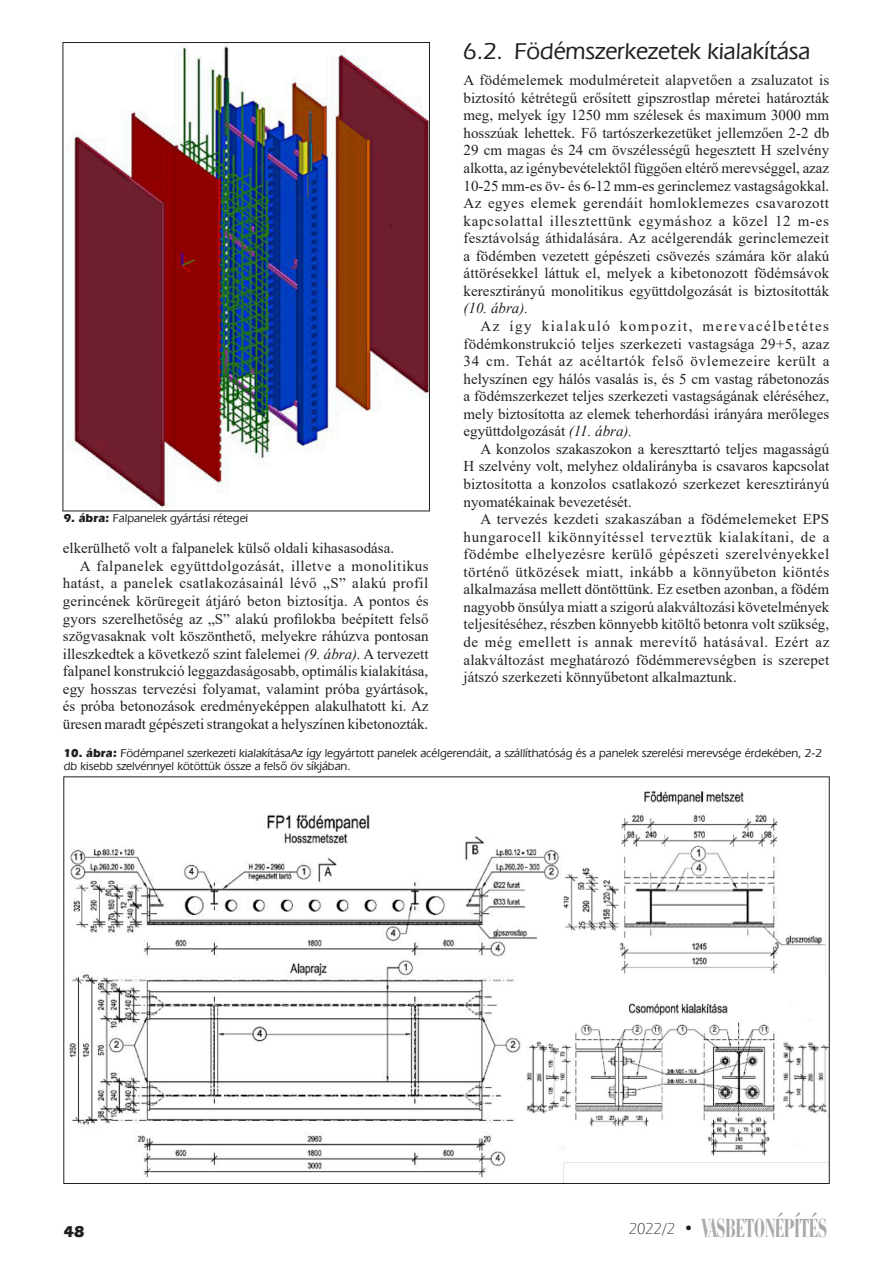
<style>
.page{position:relative;width:893px;height:1263px;background:#fff}
.page>*{position:absolute;margin:0;border:0;box-sizing:border-box;transform-origin:0 0}
.t1{font:27px "Bauer Bodoni BCHU Bold Condensed";color:#a8a9ad;scale:.75 1}
._2dik_alcim{font:24px "Eras Med HU Medium";color:#231f20}
.t2{font:16.5px "Eras HU Bold";color:#231f20}
.t3{font:15px/17.5px "Times New Roman";color:#231f20;text-align:justify}
.Ábra_szoveg{font:12px/13.5px "Eras Med HU Medium";color:#231f20}
.s1{font-family:"Eras HU Bold"}
.s2{font-style:italic}
.s3{font-family:"Eras Lt HU Light";font-size:16.5px;color:#231f20}
.s4{font-family:"Eras HU Bold";font-size:16.5px;color:#231f20}
</style>
<div class="page">
<img style="left:71px;top:44px;width:357px;height:464px">
<img style="left:69px;top:782px;width:759px;height:400px">
<p class="Ábra_szoveg" style="left:64px;top:511px;width:186px"><span class="s1">9. ábra:</span> Falpanelek gyártási rétegei</p>
<p class="t3" style="left:63px;top:539px;width:333px">elkerülhető volt a falpanelek külső oldali kihasasodása.</p>
<p class="t3" style="left:63px;top:557px;width:367px;text-indent:17px">A falpanelek együttdolgozását, illetve a monolitikus hatást, a panelek csatlakozásainál lévő „S” alakú profil gerincének körüregeit átjáró beton biztosítja. A pontos és gyors szerelhetőség az „S” alakú profilokba beépített felső szögvasaknak volt köszönthető, melyekre ráhúzva pontosan illeszkedtek a következő szint falelemei <span class="s2">(9. ábra).</span> A tervezett falpanel konstrukció leggazdaságosabb, optimális kialakítása, egy hosszas tervezési folyamat, valamint próba gyártások, és próba betonozások eredményeképpen alakulhatott ki. Az üresen maradt gépészeti strangokat a helyszínen kibetonozták.</p>
<p class="_2dik_alcim" style="left:463px;top:36px;width:348px">6.2. Födémszerkezetek kialakítása</p>
<p class="t3" style="left:463px;top:71px;width:367px">A födémelemek modulméreteit alapvetően a zsaluzatot is biztosító kétrétegű erősített gipszrostlap méretei határozták meg, melyek így 1250 mm szélesek és maximum 3000 mm hosszúak lehettek. Fő tartószerkezetüket jellemzően 2-2 db 29 cm magas és 24 cm övszélességű hegesztett H szelvény alkotta, az igénybevételektől függően eltérő merevséggel, azaz 10-25 mm-es öv- és 6-12 mm-es gerinclemez vastagságokkal.<br>Az egyes elemek gerendáit homloklemezes csavarozott kapcsolattal illesztettünk egymáshoz a közel 12 m-es fesztávolság áthidalására. Az acélgerendák gerinclemezeit a födémben vezetett gépészeti csövezés számára kör alakú áttörésekkel láttuk el, melyek a kibetonozott födémsávok keresztirányú monolitikus együttdolgozását is biztosították <span class="s2">(10. ábra).</span></p>
<p class="t3" style="left:463px;top:317px;width:367px;text-indent:17px">Az így kialakuló kompozit, merevacélbetétes födémkonstrukció teljes szerkezeti vastagsága 29+5, azaz 34 cm. Tehát az acéltartók felső övlemezeire került a helyszínen egy hálós vasalás is, és 5 cm vastag rábetonozás a födémszerkezet teljes szerkezeti vastagságának eléréséhez, mely biztosította az elemek teherhordási irányára merőleges együttdolgozását <span class="s2">(11. ábra).</span></p>
<p class="t3" style="left:463px;top:440px;width:367px;text-indent:17px">A konzolos szakaszokon a kereszttartó teljes magasságú H szelvény volt, melyhez oldalirányba is csavaros kapcsolat biztosította a konzolos csatlakozó szerkezet keresztirányú nyomatékainak bevezetését.</p>
<p class="t3" style="left:463px;top:510px;width:367px;text-indent:17px">A tervezés kezdeti szakaszában a födémelemeket EPS hungarocell kikönnyítéssel terveztük kialakítani, de a födémbe elhelyezésre kerülő gépészeti szerelvényekkel történő ütközések miatt, inkább a könnyűbeton kiöntés alkalmazása mellett döntöttünk. Ez esetben azonban, a födém nagyobb önsúlya miatt a szigorú alakváltozási követelmények teljesítéséhez, részben könnyebb kitöltő betonra volt szükség, de még emellett is annak merevítő hatásával. Ezért az alakváltozást meghatározó födémmerevségben is szerepet játszó szerkezeti könnyűbetont alkalmaztunk.</p>
<p class="Ábra_szoveg" style="left:64px;top:746px;width:760px"><span class="s1">10. ábra:</span> Födémpanel szerkezeti kialakításaAz így legyártott panelek acélgerendáit, a szállíthatóság és a panelek szerelési merevsége érdekében, 2-2 db kisebb szelvénnyel kötöttük össze a felsô öv síkjában.</p>
<p class="t2" style="left:64px;top:1221px;width:22px">48</p>
<h1 class="t1" style="left:629px;top:1211px;width:266px"><span class="s3">2022/2</span> <span class="s4">•</span> VASBETONÉPÍTÉS</h1>
</div>
